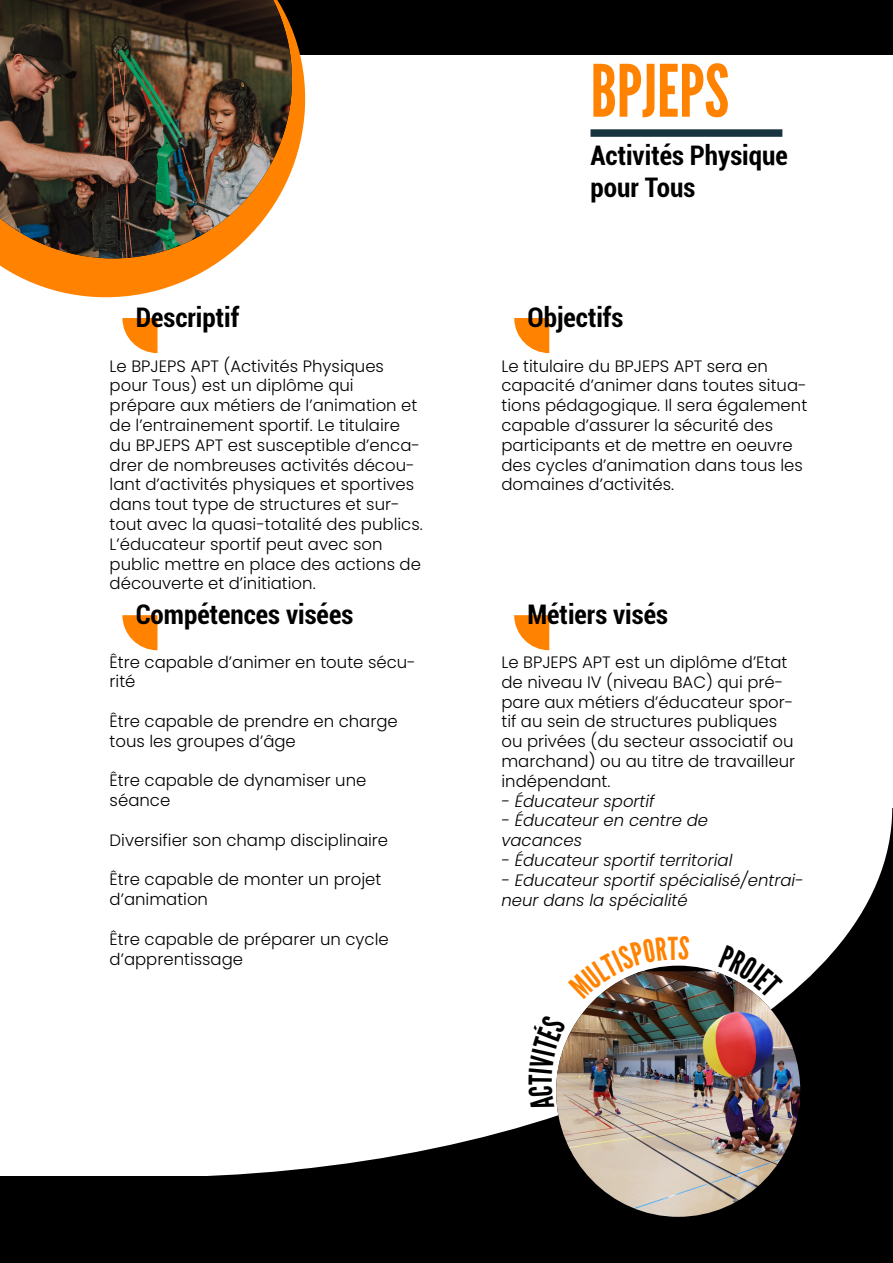
<style>
.page{position:relative;width:893px;height:1263px;background:#fff}
.page>*{position:absolute;margin:0;border:0;box-sizing:border-box;transform-origin:0 0}
.t1{font:72px "League Gothic";color:#ff8200}
.t2{font:700 condensed 27px/32.4px "Roboto";color:#000}
.t3{font:300 16.5px/19.8px "Poppins";color:#000}
.t4{font:italic 300 16.5px/19.8px "Poppins";color:#000}
</style>
<div class="page">
<svg style="left:136px;top:808px;width:757px;height:455px"></svg>
<div style="left:0;top:1177px;width:270px;height:86px;background:#000"></div>
<div style="left:157px;top:0;width:736px;height:54px;background:#000"></div>
<div style="left:590px;top:129px;width:192px;height:8px;background:#18343f"></div>
<svg style="left:122px;top:318px;width:36px;height:35px"></svg>
<svg style="left:122px;top:615px;width:35px;height:35px"></svg>
<svg style="left:514px;top:615px;width:35px;height:35px"></svg>
<svg style="left:514px;top:318px;width:35px;height:35px"></svg>
<svg style="left:0;top:29px;width:328px;height:269px"></svg>
<img style="left:0;top:0;width:292px;height:258px">
<img style="left:556px;top:971px;width:244px;height:246px">
<svg style="left:528px;top:1014px;width:38px;height:97px"></svg>
<img style="left:568px;top:936px;width:122px;height:63px">
<svg style="left:718px;top:945px;width:65px;height:53px"></svg>
<h2 class="t2" style="left:136px;top:300px;width:105px">Descriptif</h2>
<p class="t3" style="left:110px;top:356px;width:315px">Le BPJEPS APT (Activités Physiques pour Tous) est un diplôme qui prépare aux métiers de l’animation et de l’entrainement sportif. Le titulaire du BPJEPS APT est susceptible d’enca&shy;drer de nombreuses activités décou&shy;lant d’activités physiques et sportives dans tout type de structures et sur&shy;tout avec la quasi-totalité des publics.<br>L’éducateur sportif peut avec son public mettre en place des actions de découverte et d’initiation.</p>
<h2 class="t2" style="left:136px;top:597px;width:219px">Compétences visées</h2>
<p class="t3" style="left:110px;top:652px;width:308px">Être capable d’animer en toute sécu&shy;rité</p>
<p class="t3" style="left:110px;top:711px;width:290px">Être capable de prendre en charge tous les groupes d’âge</p>
<p class="t3" style="left:110px;top:771px;width:258px">Être capable de dynamiser une séance</p>
<p class="t3" style="left:110px;top:830px;width:280px">Diversifier son champ disciplinaire</p>
<p class="t3" style="left:110px;top:870px;width:273px">Être capable de monter un projet d’animation</p>
<p class="t3" style="left:110px;top:929px;width:281px">Être capable de préparer un cycle d’apprentissage</p>
<h1 class="t1" style="left:590px;top:48px;width:140px">BPJEPS</h1>
<h2 class="t2" style="left:590px;top:138px;width:199px">Activités Physique pour Tous</h2>
<h2 class="t2" style="left:527px;top:300px;width:97px">Objectifs</h2>
<p class="t3" style="left:501px;top:356px;width:307px">Le titulaire du BPJEPS APT sera en capacité d’animer dans toutes situa&shy;tions pédagogique. Il sera également capable d’assurer la sécurité des participants et de mettre en oeuvre des cycles d’animation dans tous les domaines d’activités.</p>
<h2 class="t2" style="left:527px;top:597px;width:142px">Métiers visés</h2>
<p class="t3" style="left:501px;top:652px;width:295px">Le BPJEPS APT est un diplôme d’Etat de niveau IV (niveau BAC) qui pré&shy;pare aux métiers d’éducateur spor&shy;tif au sein de structures publiques ou privées (du secteur associatif ou marchand) ou au titre de travailleur indépendant.</p>
<p class="t4" style="left:501px;top:791px;width:155px">- Éducateur sportif</p>
<p class="t4" style="left:501px;top:811px;width:208px">- Éducateur en centre de vacances</p>
<p class="t4" style="left:501px;top:850px;width:232px">- Éducateur sportif territorial</p>
<p class="t4" style="left:501px;top:870px;width:304px">- Educateur sportif spécialisé/entrai&shy;neur dans la spécialité</p>
</div>
